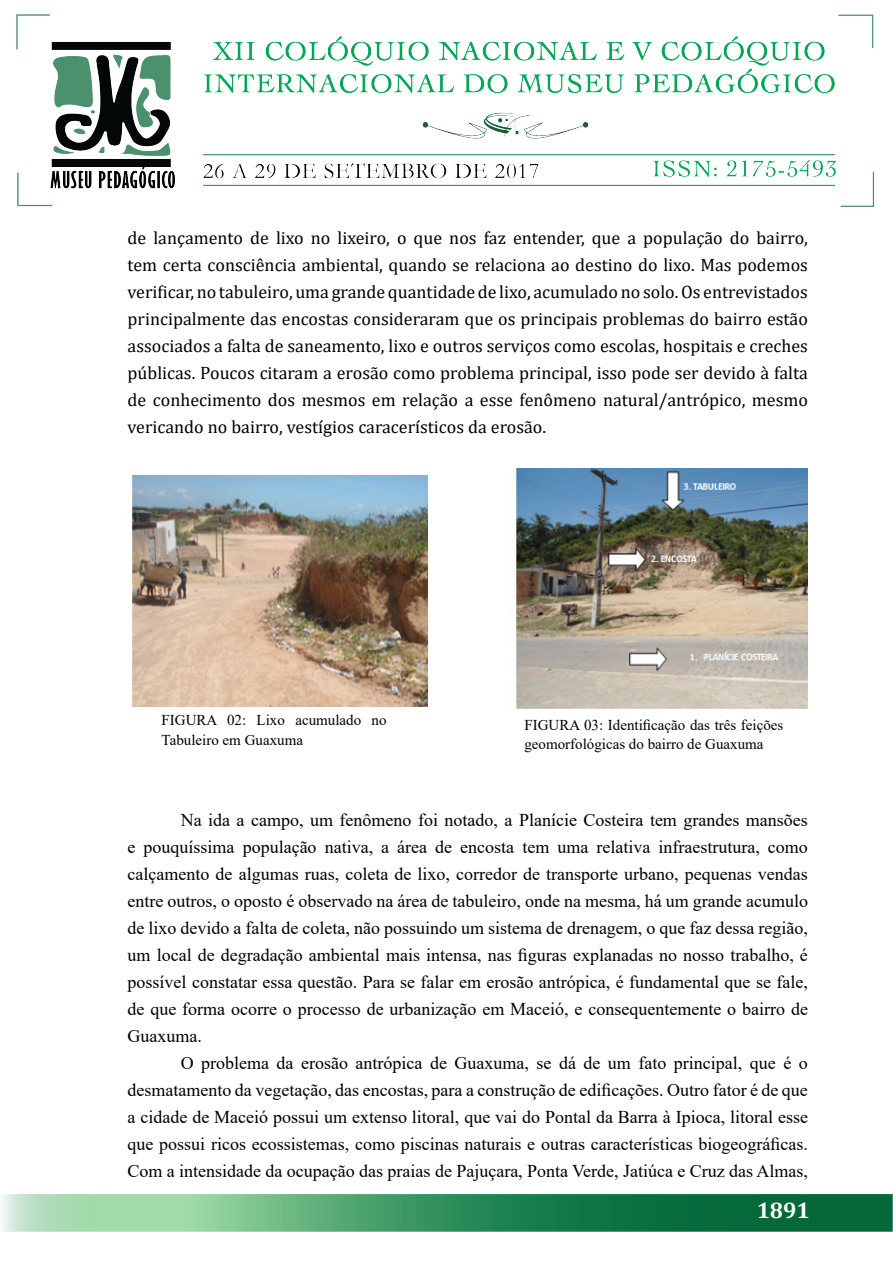
<style>
.page{position:relative;width:893px;height:1263px;background:#fff}
.page>*{position:absolute;margin:0;border:0;box-sizing:border-box;transform-origin:0 0}
.t1{font:700 22.5px "Cambria";color:#fff}
.t2{font:18px/27px "Times New Roman";color:#000;text-align:justify}
.t3{font:18px/27px "Cambria";color:#000;text-align:justify}
.t4{font:15px/19.5px "Times New Roman";color:#000}
</style>
<div class="page">
<img style="left:2px;top:14px;width:890px;height:1218px">
<img style="left:128px;top:475px;width:299px;height:232px">
<img style="left:510px;top:468px;width:298px;height:242px">
<p class="t3" style="left:128px;top:224px;width:682px">de lançamento de lixo no lixeiro, o que nos faz entender, que a população do bairro, tem certa consciência ambiental, quando se relaciona ao destino do lixo. Mas podemos verificar, no tabuleiro, uma grande quantidade de lixo, acumulado no solo. Os entrevistados principalmente das encostas consideraram que os principais problemas do bairro estão associados a falta de saneamento, lixo e outros serviços como escolas, hospitais e creches públicas. Poucos citaram a erosão como problema principal, isso pode ser devido à falta de conhecimento dos mesmos em relação a esse fenômeno natural/antrópico, mesmo vericando no bairro, vestígios caracerísticos da erosão.</p>
<p class="t4" style="left:162px;top:710px;width:226px">FIGURA 02: Lixo acumulado no<br>Tabuleiro em Guaxuma</p>
<p class="t4" style="left:524px;top:714px;width:261px">FIGURA 03: Identificação das três feições geomorfológicas do bairro de Guaxuma</p>
<p class="t2" style="left:128px;top:806px;width:682px;text-indent:53px">Na ida a campo, um fenômeno foi notado, a Planície Costeira tem grandes mansões e pouquíssima população nativa, a área de encosta tem uma relativa infraestrutura, como calçamento de algumas ruas, coleta de lixo, corredor de transporte urbano, pequenas vendas entre outros, o oposto é observado na área de tabuleiro, onde na mesma, há um grande acumulo de lixo devido a falta de coleta, não possuindo um sistema de drenagem, o que faz dessa região, um local de degradação ambiental mais intensa, nas figuras explanadas no nosso trabalho, é possível constatar essa questão. Para se falar em erosão antrópica, é fundamental que se fale, de que forma ocorre o processo de urbanização em Maceió, e consequentemente o bairro de Guaxuma.</p>
<p class="t2" style="left:128px;top:1049px;width:682px;text-indent:53px">O problema da erosão antrópica de Guaxuma, se dá de um fato principal, que é o desmatamento da vegetação, das encostas, para a construção de edificações. Outro fator é de que a cidade de Maceió possui um extenso litoral, que vai do Pontal da Barra à Ipioca, litoral esse que possui ricos ecossistemas, como piscinas naturais e outras características biogeográficas.<br>Com a intensidade da ocupação das praias de Pajuçara, Ponta Verde, Jatiúca e Cruz das Almas,</p>
<p class="t1" style="left:757px;top:1195px;width:55px">1891</p>
</div>
